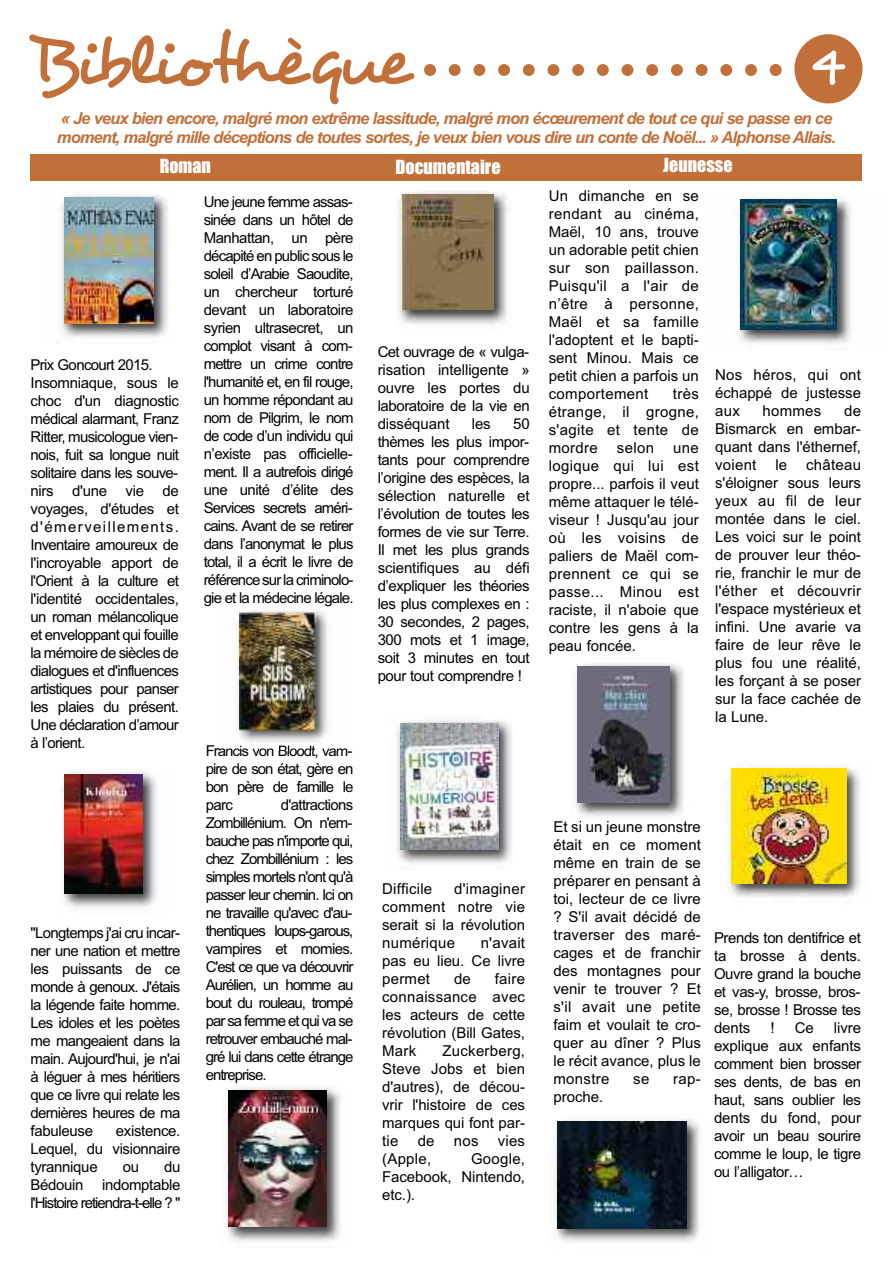
<style>
.page{position:relative;width:893px;height:1263px;background:#fff}
.page>*{position:absolute;margin:0;border:0;box-sizing:border-box;transform-origin:0 0}
.t1{font:72px "Desyrel";letter-spacing:-.085em;color:#c2703a}
.t2{font:54px "Desyrel";color:#fff}
.t3{font:18px "Impact";color:#fff}
.t4{font:italic 700 16.5px/19.5px "Arial";letter-spacing:-.055em;color:#c2703a}
.t5{font:15px/18px "Arial";letter-spacing:-.02em;color:#000006;text-align:justify}
.t6{font:15px/18px "Arial";letter-spacing:-.045em;color:#000006}
.t7{font:15px "Arial";letter-spacing:.015em;color:#000006}
</style>
<div class="page">
<div style="left:794px;top:34px;width:68px;height:69px;background:#c2703a;border-radius:50%"></div>
<svg style="left:448px;top:64px;width:334px;height:12px"></svg>
<svg style="left:424px;top:64px;width:12px;height:12px"></svg>
<img style="left:396px;top:720px;width:116px;height:143px">
<img style="left:400px;top:724px;width:98px;height:126px">
<img style="left:739px;top:198px;width:113px;height:146px">
<img style="left:741px;top:200px;width:96px;height:130px">
<img style="left:555px;top:1119px;width:145px;height:123px">
<img style="left:557px;top:1121px;width:129px;height:107px">
<img style="left:575px;top:663px;width:111px;height:159px">
<img style="left:577px;top:821px;width:77px;height:1px">
<img style="left:578px;top:666px;width:92px;height:137px">
<div style="left:30px;top:153px;width:832px;height:28px;background:#c2703a"></div>
<div style="left:30px;top:110px;width:833px;height:44px;background:#fff"></div>
<img style="left:57px;top:195px;width:111px;height:148px">
<img style="left:64px;top:198px;width:90px;height:126px">
<img style="left:730px;top:767px;width:130px;height:130px">
<img style="left:732px;top:769px;width:115px;height:114px">
<img style="left:62px;top:771px;width:95px;height:136px">
<img style="left:64px;top:774px;width:78px;height:120px">
<img style="left:238px;top:605px;width:109px;height:146px">
<img style="left:221px;top:746px;width:66px;height:5px">
<img style="left:239px;top:612px;width:77px;height:119px">
<img style="left:227px;top:1087px;width:113px;height:155px">
<img style="left:228px;top:1090px;width:99px;height:136px">
<img style="left:398px;top:192px;width:110px;height:133px">
<img style="left:400px;top:194px;width:94px;height:115px">
<h1 class="t1" style="left:31px;top:16px;width:381px">Bibliothèque</h1>
<h2 class="t2" style="left:810px;top:27px;width:35px">4</h2>
<p class="t4" style="left:57px;top:108px;width:780px">« Je veux bien encore, malgré mon extrême lassitude, malgré mon écœurement de tout ce qui se passe en ce moment, malgré mille déceptions de toutes sortes, je veux bien vous dire un conte de Noël... » Alphonse Allais.</p>
<p class="t3" style="left:160px;top:157px;width:53px">Roman</p>
<p class="t3" style="left:395px;top:157px;width:107px">Documentaire</p>
<p class="t3" style="left:663px;top:156px;width:71px">Jeunesse</p>
<p class="t6" style="left:31px;top:356px;width:150px">Prix Goncourt 2015.<br>Insomniaque, sous le choc d'un diagnostic médical alarmant, Franz<br>Ritter, musicologue vien&shy;nois, fuit sa longue nuit solitaire dans les souve&shy;nirs d'une vie de voyages, d'études et d'émerveillements.<br>Inventaire amoureux de l'incroyable apport de l'Orient à la culture et l'identité occidentales, un roman mélancolique et enveloppant qui fouille la mémoire de siècles de dialogues et d'influences artistiques pour panser les plaies du présent.<br>Une déclaration d’amour à l’orient.</p>
<p class="t5" style="left:31px;top:923px;width:151px">"Longtemps j'ai cru incar&shy;ner une nation et mettre les puissants de ce monde à genoux. J'étais la légende faite homme.<br>Les idoles et les poètes me mangeaient dans la main. Aujourd'hui, je n'ai à léguer à mes héritiers que ce livre qui relate les dernières heures de ma fabuleuse</p>
<p class="t5" style="left:31px;top:1121px;width:151px;text-indent:85px">existence.<br>Lequel, du visionnaire tyrannique</p>
<p class="t5" style="left:31px;top:1157px;width:151px;text-indent:133px">du Bédouin indomptable l'Histoire retiendra-t-elle ? "</p>
<p class="t5" style="left:123px;top:1157px;width:18px">ou</p>
<p class="t5" style="left:204px;top:193px;width:151px">Une jeune femme assas&shy;sinée dans un hôtel de Manhattan, un père décapité en public sous le soleil d’Arabie Saoudite, un chercheur torturé devant un laboratoire syrien ultrasecret, un complot visant à com&shy;mettre un crime contre l'humanité et, en fil rouge, un homme répondant au nom de Pilgrim, le nom de code d’un individu qui n’existe pas officielle&shy;ment. Il a autrefois dirigé une unité d’élite des Services secrets améri&shy;cains. Avant de se retirer dans l’anonymat le plus total, il a écrit le livre de référence sur la criminolo&shy;gie et la médecine légale.</p>
<p class="t5" style="left:206px;top:742px;width:149px">Francis von Bloodt, vam&shy;pire de son état, gère en bon père de famille le parc</p>
<p class="t5" style="left:206px;top:796px;width:149px;text-indent:75px">d'attractions Zombillénium. On n'em&shy;bauche pas n'importe qui, chez Zombillénium : les simples mortels n'ont qu'à passer leur chemin. Ici on ne travaille qu'avec d'au&shy;thentiques loups-garous, vampires et momies.<br>C'est ce que va découvrir Aurélien, un homme au bout du rouleau, trompé par sa femme et qui va se retrouver embauché mal&shy;gré lui dans cette étrange entreprise.</p>
<p class="t5" style="left:378px;top:343px;width:154px">Cet ouvrage de « vulga&shy;risation intelligente » ouvre les portes du laboratoire de la vie en disséquant</p>
<p class="t5" style="left:378px;top:415px;width:154px;text-indent:135px">50 thèmes les plus impor&shy;tants pour comprendre l’origine des espèces, la sélection naturelle et l’évolution de toutes les formes de vie sur Terre.<br>Il met les plus grands scientifiques au défi d’expliquer les théories les plus complexes en :<br>30 secondes, 2 pages, 300 mots et 1 image, soit 3 minutes en tout pour tout comprendre !</p>
<p class="t5" style="left:472px;top:415px;width:21px">les</p>
<p class="t5" style="left:549px;top:187px;width:152px">Un dimanche en se rendant au cinéma, Maël, 10 ans, trouve un adorable petit chien sur son paillasson.<br>Puisqu'il a l'air de n’être à personne, Maël et sa famille l'adoptent et le bapti&shy;sent Minou. Mais ce petit chien a parfois un comportement</p>
<p class="t5" style="left:549px;top:385px;width:152px;text-indent:124px">très étrange, il grogne, s'agite et tente de mordre</p>
<p class="t5" style="left:617px;top:439px;width:39px">selon</p>
<p class="t5" style="left:549px;top:439px;width:152px;text-indent:124px">une logique qui lui est propre... parfois il veut même attaquer le télé&shy;viseur ! Jusqu'au jour où les voisins de paliers de Maël com&shy;prennent ce qui se passe... Minou est raciste, il n'aboie que contre les gens à la peau foncée.</p>
<p class="t5" style="left:715px;top:366px;width:147px">Nos héros, qui ont échappé de justesse aux</p>
<p class="t5" style="left:715px;top:402px;width:147px;text-indent:129px">de Bismarck en embar&shy;quant dans l'éthernef, voient</p>
<p class="t5" style="left:763px;top:402px;width:60px">hommes</p>
<p class="t5" style="left:715px;top:456px;width:147px;text-indent:91px">château s'éloigner sous leurs yeux au fil de leur montée dans le ciel.<br>Les voici sur le point de prouver leur théo&shy;rie, franchir le mur de l'éther et découvrir l'espace mystérieux et infini. Une avarie va faire de leur rêve le plus fou une réalité, les forçant à se poser sur la face cachée de la Lune.</p>
<p class="t5" style="left:775px;top:456px;width:13px">le</p>
<p class="t7" style="left:382px;top:880px;width:52px">Difficile</p>
<p class="t5" style="left:382px;top:880px;width:144px;text-indent:72px">d'imaginer comment notre vie serait si la révolution numérique</p>
<p class="t5" style="left:382px;top:934px;width:144px;text-indent:98px">n'avait pas eu lieu. Ce livre permet</p>
<p class="t5" style="left:382px;top:970px;width:144px;text-indent:113px">faire connaissance avec les acteurs de cette révolution (Bill Gates, Mark</p>
<p class="t5" style="left:454px;top:970px;width:18px">de</p>
<p class="t5" style="left:382px;top:1042px;width:144px;text-indent:60px">Zuckerberg, Steve Jobs et bien d'autres), de décou&shy;vrir l'histoire de ces marques qui font par&shy;tie</p>
<p class="t5" style="left:418px;top:1132px;width:18px">de</p>
<p class="t5" style="left:454px;top:1132px;width:26px">nos</p>
<p class="t5" style="left:498px;top:1132px;width:29px">vies</p>
<p class="t5" style="left:382px;top:1150px;width:51px">(Apple,</p>
<p class="t5" style="left:382px;top:1150px;width:144px;text-indent:89px">Google, Facebook, Nintendo, etc.).</p>
<p class="t5" style="left:553px;top:817px;width:149px">Et si un jeune monstre était en ce moment même en train de se préparer en pensant à toi, lecteur de ce livre ? S'il avait décidé de traverser des maré&shy;cages et de franchir des montagnes pour venir te trouver ? Et s'il avait une petite faim et voulait te cro&shy;quer au dîner ? Plus le récit avance, plus le monstre</p>
<p class="t5" style="left:633px;top:1069px;width:18px">se</p>
<p class="t5" style="left:673px;top:1069px;width:29px">rap-</p>
<p class="t5" style="left:553px;top:1087px;width:52px">proche.</p>
<p class="t5" style="left:714px;top:928px;width:149px">Prends ton dentifrice et ta brosse à dents.<br>Ouvre grand la bouche et vas-y, brosse, bros&shy;se, brosse ! Brosse tes dents</p>
<p class="t5" style="left:770px;top:1018px;width:6px">!</p>
<p class="t5" style="left:795px;top:1018px;width:21px">Ce</p>
<p class="t5" style="left:714px;top:1018px;width:149px;text-indent:120px">livre explique aux enfants comment bien brosser ses dents, de bas en haut, sans oublier les dents du fond, pour avoir un beau sourire comme le loup, le tigre ou l’alligator…</p>
</div>
